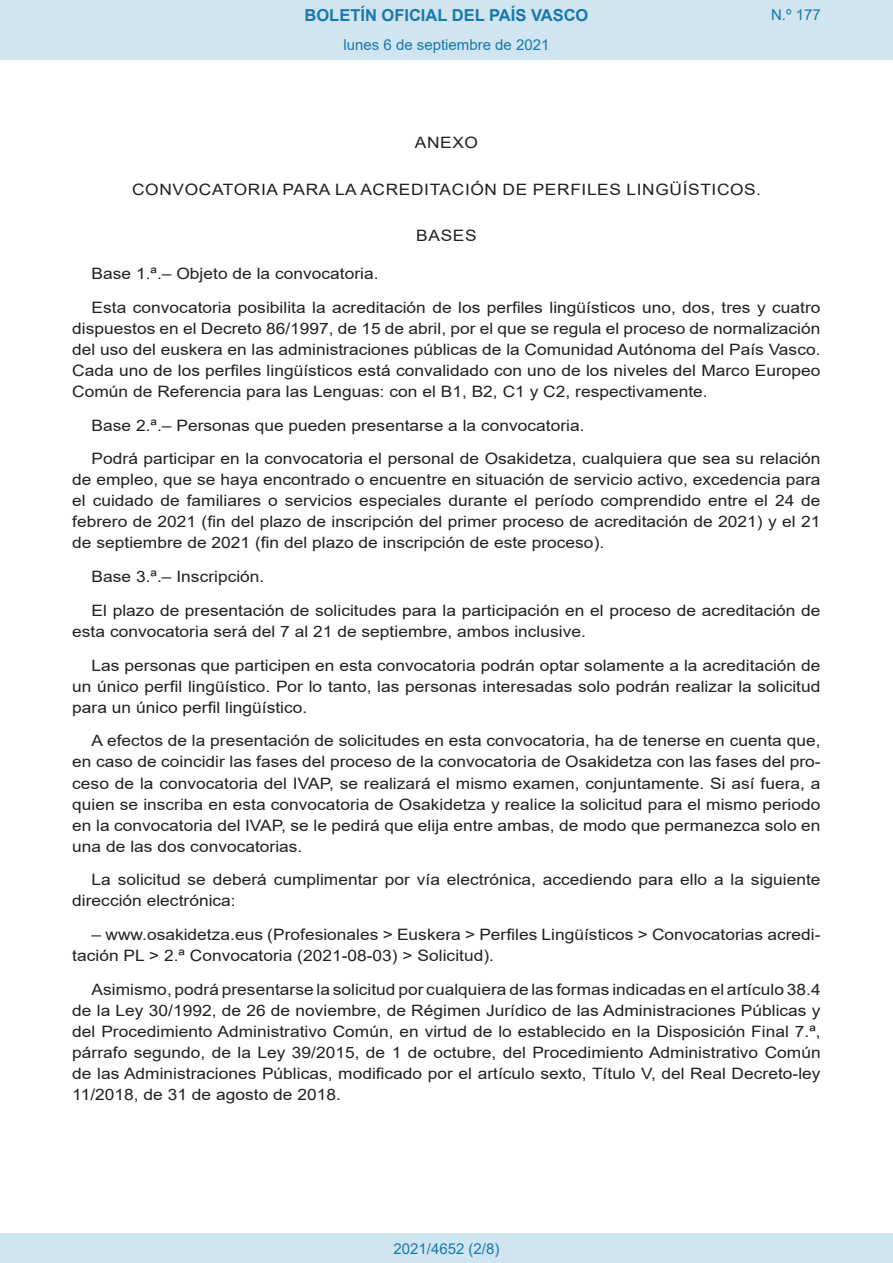
<style>
.page{position:relative;width:893px;height:1263px;background:#fff}
.page>*{position:absolute;margin:0;border:0;box-sizing:border-box;transform-origin:0 0}
.t1{font:700 16.5px "Arial";color:#1879ad}
.BOPVDetalle{font:15.6px/21px "Arial";color:#231f20;text-align:justify;scale:1.11 1}
.BOPVClave{font:15.6px "Arial";letter-spacing:.035em;color:#231f20;scale:1.11 1}
.Paginacion_Centro{font:15px "Arial";color:#1879ad}
</style>
<div class="page">
<div style="left:0;top:0;width:893px;height:60px;background:#d0e5f0"></div>
<div style="left:0;top:1233px;width:893px;height:30px;background:#d0e5f0"></div>
<p class="t1" style="left:305px;top:3px;width:285px">BOLETÍN OFICIAL DEL PAÍS VASCO</p>
<p class="Paginacion_Centro" style="left:343px;top:35px;width:207px">lunes 6 de septiembre de 2021</p>
<p class="Paginacion_Centro" style="left:771px;top:5px;width:51px">N.º 177</p>
<p class="BOPVClave" style="left:415px;top:132px;width:58px">ANEXO</p>
<p class="BOPVClave" style="left:132px;top:178px;width:568px">CONVOCATORIA PARA LA ACREDITACIÓN DE PERFILES LINGÜÍSTICOS.</p>
<p class="BOPVClave" style="left:416px;top:225px;width:56px">BASES</p>
<p class="BOPVDetalle" style="left:92px;top:263px;width:260px">Base 1.ª.– Objeto de la convocatoria.</p>
<p class="BOPVDetalle" style="left:72px;top:297px;width:676px;text-indent:19px">Esta convocatoria posibilita la acreditación de los perfiles lingüísticos uno, dos, tres y cuatro dispuestos en el Decreto 86/1997, de 15 de abril, por el que se regula el proceso de normalización del uso del euskera en las administraciones públicas de la Comunidad Autónoma del País Vasco.<br>Cada uno de los perfiles lingüísticos está convalidado con uno de los niveles del Marco Europeo Común de Referencia para las Lenguas: con el B1, B2, C1 y C2, respectivamente.</p>
<p class="BOPVDetalle" style="left:92px;top:415px;width:446px">Base 2.ª.– Personas que pueden presentarse a la convocatoria.</p>
<p class="BOPVDetalle" style="left:72px;top:448px;width:676px;text-indent:19px">Podrá participar en la convocatoria el personal de Osakidetza, cualquiera que sea su relación de empleo, que se haya encontrado o encuentre en situación de servicio activo, excedencia para el cuidado de familiares o servicios especiales durante el período comprendido entre el 24 de febrero de 2021 (fin del plazo de inscripción del primer proceso de acreditación de 2021) y el 21 de septiembre de 2021 (fin del plazo de inscripción de este proceso).</p>
<p class="BOPVDetalle" style="left:92px;top:566px;width:157px">Base 3.ª.– Inscripción.</p>
<p class="BOPVDetalle" style="left:72px;top:600px;width:676px;text-indent:19px">El plazo de presentación de solicitudes para la participación en el proceso de acreditación de esta convocatoria será del 7 al 21 de septiembre, ambos inclusive.</p>
<p class="BOPVDetalle" style="left:72px;top:655px;width:675px;text-indent:19px">Las personas que participen en esta convocatoria podrán optar solamente a la acreditación de un único perfil lingüístico. Por lo tanto, las personas interesadas solo podrán realizar la solicitud para un único perfil lingüístico.</p>
<p class="BOPVDetalle" style="left:72px;top:730px;width:676px;text-indent:19px">A efectos de la presentación de solicitudes en esta convocatoria, ha de tenerse en cuenta que, en caso de coincidir las fases del proceso de la convocatoria de Osakidetza con las fases del pro&shy;ceso de la convocatoria del IVAP, se realizará el mismo examen, conjuntamente. Si así fuera, a quien se inscriba en esta convocatoria de Osakidetza y realice la solicitud para el mismo periodo en la convocatoria del IVAP, se le pedirá que elija entre ambas, de modo que permanezca solo en una de las dos convocatorias.</p>
<p class="BOPVDetalle" style="left:72px;top:869px;width:676px;text-indent:19px">La solicitud se deberá cumplimentar por vía electrónica, accediendo para ello a la siguiente dirección electrónica:</p>
<p class="BOPVDetalle" style="left:72px;top:924px;width:676px;text-indent:19px">– www.osakidetza.eus (Profesionales &gt; Euskera &gt; Perfiles Lingüísticos &gt; Convocatorias acredi&shy;tación PL &gt; 2.ª Convocatoria (2021-08-03) &gt; Solicitud).</p>
<p class="BOPVDetalle" style="left:72px;top:979px;width:676px;text-indent:19px">Asimismo, podrá presentarse la solicitud por cualquiera de las formas indicadas en el artículo 38.4 de la Ley 30/1992, de 26 de noviembre, de Régimen Jurídico de las Administraciones Públicas y del Procedimiento Administrativo Común, en virtud de lo establecido en la Disposición Final 7.ª, párrafo segundo, de la Ley 39/2015, de 1 de octubre, del Procedimiento Administrativo Común de las Administraciones Públicas, modificado por el artículo sexto, Título V, del Real Decreto-ley 11/2018, de 31 de agosto de 2018.</p>
<p class="Paginacion_Centro" style="left:393px;top:1238px;width:107px">2021/4652 (2/8)</p>
</div>
